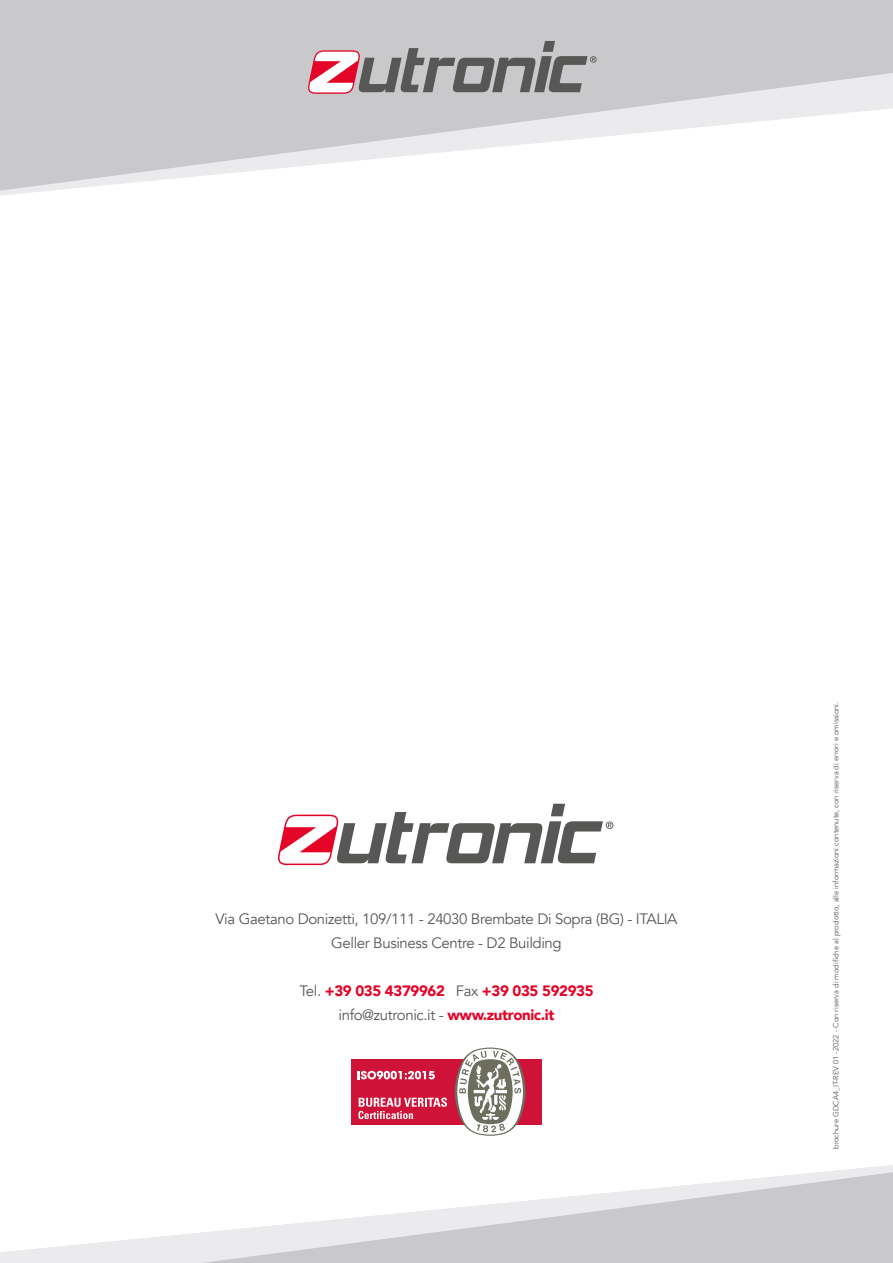
<style>
.page{position:relative;width:893px;height:1263px;background:#fff}
.page>*{position:absolute;margin:0;border:0;box-sizing:border-box;transform-origin:0 0}
.t1{font:15px/24px "Avenir";letter-spacing:-.025em;color:#575756;text-align:center}
.t2{font:900 15px/24px "Avenir";letter-spacing:-.025em;color:#e40428;text-align:center}
.t3{font:7.5px "Avenir";color:#575756}
.s1{font-weight:400;color:#575756}
</style>
<div class="page">
<svg style="left:0;top:1165px;width:893px;height:98px"></svg>
<svg style="left:201px;top:1172px;width:692px;height:91px"></svg>
<svg style="left:0;top:0;width:893px;height:191px;fill:#c9c9cc"></svg>
<svg style="left:308px;top:41px;width:289px;height:53px;background:#ab9fa2"></svg>
<div style="left:351px;top:1059px;width:191px;height:65px;background:#cf1238"></div>
<svg style="left:358px;top:1097px;width:89px;height:22px"></svg>
<svg style="left:455px;top:1047px;width:71px;height:89px"></svg>
<svg style="left:358px;top:1071px;width:77px;height:8px"></svg>
<svg style="left:278px;top:804px;width:335px;height:61px"></svg>
<h1 class="t1" style="left:215px;top:907px;width:464px">Via Gaetano Donizetti, 109/111 - 24030 Brembate Di Sopra (BG) - ITALIA<br>Geller Business Centre - D2 Building</h1>
<h1 class="t2" style="left:299px;top:979px;width:296px"><span class="s1">Tel.</span> +39 035 4379962 <span class="s1">Fax</span> +39 035 592935 <span class="s1">info@zutronic.it -</span> www.zutronic.it</h1>
<p class="t3" style="left:831px;top:1149px;width:449px;rotate:-90deg">brochure GDCA4_IT-REV 01 -2022 - Con riserva di modifiche al prodotto, alle informazioni contenute, con riserva di errori e omissioni.</p>
</div>
